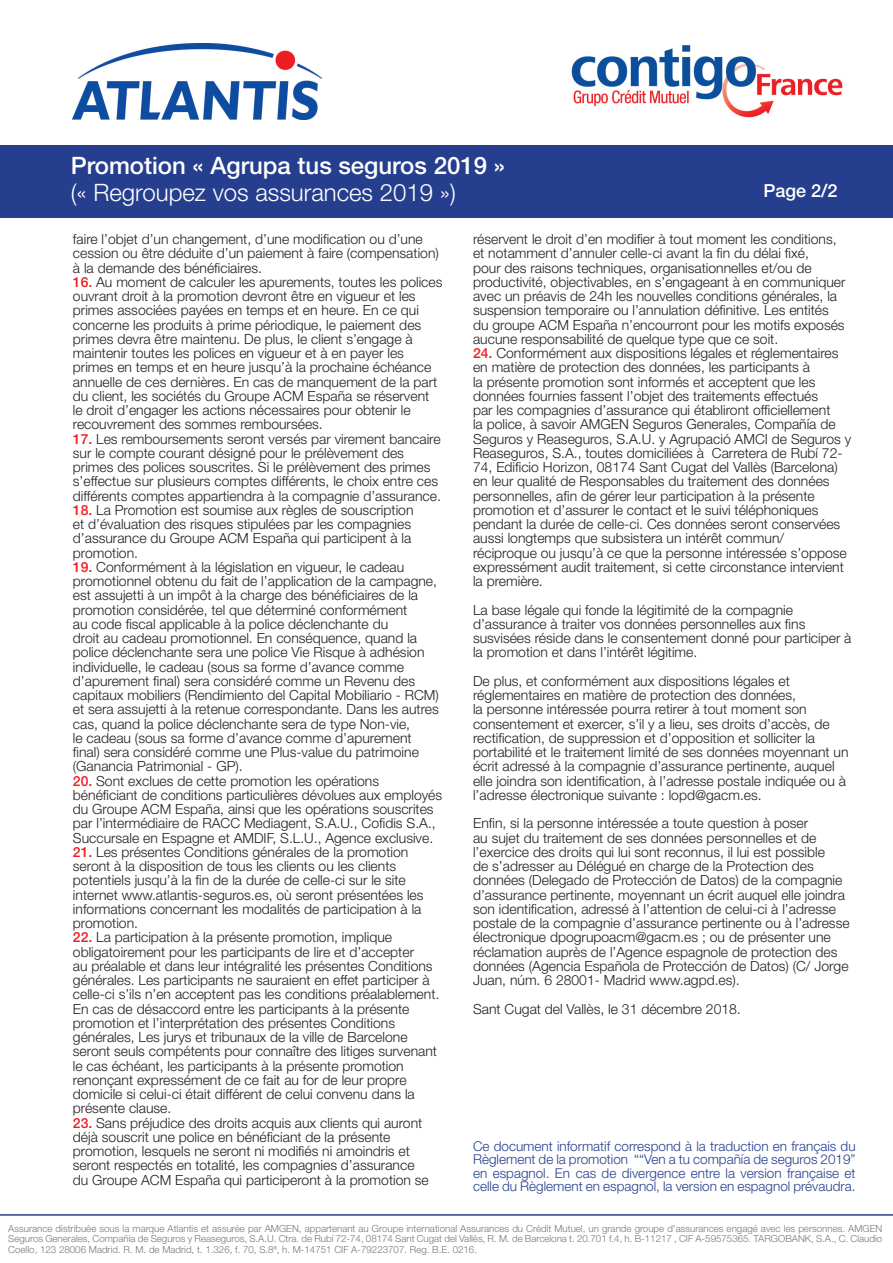
<style>
.page{position:relative;width:893px;height:1263px;background:#fff}
.page>*{position:absolute;margin:0;border:0;box-sizing:border-box;transform-origin:0 0}
.t1{font:500 24px "Helvetica Neue LT Std";color:#fff}
.t2{font:300 24px "Helvetica Neue LT Std";color:#fff}
.t3{font:500 18px "Helvetica Neue LT Std";color:#fff}
.t4{font:300 13.95px/14.2px "Helvetica Neue LT Std";color:#231f20}
.t5{font:300 13.5px/13.5px "Helvetica Neue LT Std";color:#253f8e;text-align:justify}
.t6{font:300 9.75px/10.5px "Helvetica Neue LT Std";color:#76787b;text-align:justify}
.s1{font-weight:500;color:#ee1d23}
</style>
<div class="page">
<img style="left:72px;top:44px;width:249px;height:75px">
<img style="left:571px;top:45px;width:272px;height:73px">
<hr style="left:0;top:1214px;width:893px;height:2px;background:#253f8e">
<div style="left:0;top:146px;width:893px;height:72px;background:#253f8e"></div>
<p class="t1" style="left:71px;top:151px;width:435px">Promotion « Agrupa tus seguros 2019 »</p>
<p class="t2" style="left:71px;top:178px;width:387px">(« Regroupez vos assurances 2019 »)</p>
<p class="t3" style="left:763px;top:180px;width:76px">Page 2/2</p>
<p class="t4" style="left:473px;top:232px;width:374px">réservent le droit d’en modifier à tout moment les conditions, et notamment d’annuler celle-ci avant la fin du délai fixé,<br>pour des raisons techniques, organisationnelles et/ou de productivité, objectivables, en s’engageant à en communiquer avec un préavis de 24h les nouvelles conditions générales, la suspension temporaire ou l’annulation définitive. Les entités du groupe ACM España n’encourront pour les motifs exposés aucune responsabilité de quelque type que ce soit.</p>
<p class="t4" style="left:473px;top:346px;width:380px"><span class="s1">24.</span> Conformément aux dispositions légales et réglementaires en matière de protection des données, les participants à<br>la présente promotion sont informés et acceptent que les données fournies fassent l’objet des traitements effectués<br>par les compagnies d’assurance qui établiront officiellement<br>la police, à savoir AMGEN Seguros Generales, Compañía de Seguros y Reaseguros, S.A.U. y Agrupació AMCI de Seguros y Reaseguros, S.A., toutes domiciliées à Carretera de Rubí 72- 74, Edificio Horizon, 08174 Sant Cugat del Vallès (Barcelona) en leur qualité de Responsables du traitement des données personnelles, afin de gérer leur participation à la présente promotion et d’assurer le contact et le suivi téléphoniques pendant la durée de celle-ci. Ces données seront conservées aussi longtemps que subsistera un intérêt commun/ réciproque ou jusqu’à ce que la personne intéressée s’oppose expressément audit traitement, si cette circonstance intervient la première.</p>
<p class="t4" style="left:473px;top:602px;width:380px">La base légale qui fonde la légitimité de la compagnie d’assurance à traiter vos données personnelles aux fins susvisées réside dans le consentement donné pour participer à la promotion et dans l’intérêt légitime.</p>
<p class="t4" style="left:473px;top:673px;width:377px">De plus, et conformément aux dispositions légales et réglementaires en matière de protection des données,<br>la personne intéressée pourra retirer à tout moment son consentement et exercer, s’il y a lieu, ses droits d’accès, de rectification, de suppression et d’opposition et solliciter la portabilité et le traitement limité de ses données moyennant un écrit adressé à la compagnie d’assurance pertinente, auquel elle joindra son identification, à l’adresse postale indiquée ou à l’adresse électronique suivante : lopd@gacm.es.</p>
<p class="t4" style="left:473px;top:816px;width:378px">Enfin, si la personne intéressée a toute question à poser<br>au sujet du traitement de ses données personnelles et de l’exercice des droits qui lui sont reconnus, il lui est possible<br>de s’adresser au Délégué en charge de la Protection des données (Delegado de Protección de Datos) de la compagnie d’assurance pertinente, moyennant un écrit auquel elle joindra son identification, adressé à l’attention de celui-ci à l’adresse postale de la compagnie d’assurance pertinente ou à l’adresse électronique dpogrupoacm@gacm.es ; ou de présenter une réclamation auprès de l’Agence espagnole de protection des données (Agencia Española de Protección de Datos) (C/ Jorge Juan, núm. 6 28001- Madrid www.agpd.es).</p>
<p class="t4" style="left:473px;top:1001px;width:269px">Sant Cugat del Vallès, le 31 décembre 2018.</p>
<p class="t4" style="left:73px;top:232px;width:367px">faire l’objet d’un changement, d’une modification ou d’une cession ou être déduite d’un paiement à faire (compensation) à la demande des bénéficiaires.</p>
<p class="t4" style="left:73px;top:274px;width:371px"><span class="s1">16.</span> Au moment de calculer les apurements, toutes les polices ouvrant droit à la promotion devront être en vigueur et les primes associées payées en temps et en heure. En ce qui concerne les produits à prime périodique, le paiement des primes devra être maintenu. De plus, le client s’engage à maintenir toutes les polices en vigueur et à en payer les primes en temps et en heure jusqu’à la prochaine échéance annuelle de ces dernières. En cas de manquement de la part du client, les sociétés du Groupe ACM España se réservent le droit d’engager les actions nécessaires pour obtenir le recouvrement des sommes remboursées.</p>
<p class="t4" style="left:73px;top:431px;width:369px"><span class="s1">17.</span> Les remboursements seront versés par virement bancaire sur le compte courant désigné pour le prélèvement des primes des polices souscrites. Si le prélèvement des primes s’effectue sur plusieurs comptes différents, le choix entre ces différents comptes appartiendra à la compagnie d’assurance.</p>
<p class="t4" style="left:73px;top:502px;width:342px"><span class="s1">18.</span> La Promotion est soumise aux règles de souscription et d’évaluation des risques stipulées par les compagnies d’assurance du Groupe ACM España qui participent à la promotion.</p>
<p class="t4" style="left:73px;top:559px;width:367px"><span class="s1">19.</span> Conformément à la législation en vigueur, le cadeau promotionnel obtenu du fait de l’application de la campagne, est assujetti à un impôt à la charge des bénéficiaires de la promotion considérée, tel que déterminé conformément<br>au code fiscal applicable à la police déclenchante du<br>droit au cadeau promotionnel. En conséquence, quand la police déclenchante sera une police Vie Risque à adhésion individuelle, le cadeau (sous sa forme d’avance comme d’apurement final) sera considéré comme un Revenu des capitaux mobiliers (Rendimiento del Capital Mobiliario - RCM) et sera assujetti à la retenue correspondante. Dans les autres cas, quand la police déclenchante sera de type Non-vie,<br>le cadeau (sous sa forme d’avance comme d’apurement final) sera considéré comme une Plus-value du patrimoine (Ganancia Patrimonial - GP).</p>
<p class="t4" style="left:73px;top:773px;width:371px"><span class="s1">20.</span> Sont exclues de cette promotion les opérations bénéficiant de conditions particulières dévolues aux employés du Groupe ACM España, ainsi que les opérations souscrites par l’intermédiaire de RACC Mediagent, S.A.U., Cofidis S.A., Succursale en Espagne et AMDIF, S.L.U., Agence exclusive.</p>
<p class="t4" style="left:73px;top:844px;width:352px"><span class="s1">21.</span> Les présentes Conditions générales de la promotion seront à la disposition de tous les clients ou les clients potentiels jusqu’à la fin de la durée de celle-ci sur le site internet www.atlantis-seguros.es, où seront présentées les informations concernant les modalités de participation à la promotion.</p>
<p class="t4" style="left:73px;top:930px;width:368px"><span class="s1">22.</span> La participation à la présente promotion, implique obligatoirement pour les participants de lire et d’accepter<br>au préalable et dans leur intégralité les présentes Conditions générales. Les participants ne sauraient en effet participer à celle-ci s’ils n’en acceptent pas les conditions préalablement.<br>En cas de désaccord entre les participants à la présente promotion et l’interprétation des présentes Conditions générales, Les jurys et tribunaux de la ville de Barcelone seront seuls compétents pour connaître des litiges survenant le cas échéant, les participants à la présente promotion renonçant expressément de ce fait au for de leur propre domicile si celui-ci était différent de celui convenu dans la présente clause.</p>
<p class="t4" style="left:73px;top:1115px;width:357px"><span class="s1">23.</span> Sans préjudice des droits acquis aux clients qui auront déjà souscrit une police en bénéficiant de la présente promotion, lesquels ne seront ni modifiés ni amoindris et seront respectés en totalité, les compagnies d’assurance du Groupe ACM España qui participeront à la promotion se</p>
<p class="t5" style="left:473px;top:1139px;width:384px">Ce document informatif correspond à la traduction en français du Règlement de la promotion ““Ven a tu compañía de seguros 2019” en espagnol. En cas de divergence entre la version française et celle du Règlement en espagnol, la version en espagnol prévaudra.</p>
<p class="t6" style="left:8px;top:1223px;width:876px">Assurance distribuée sous la marque Atlantis et assurée par AMGEN, appartenant au Groupe international Assurances du Crédit Mutuel, un grande groupe d'assurances engagé avec les personnes. AMGEN Seguros Generales, Compañía de Seguros y Reaseguros, S.A.U. Ctra. de Rubí 72-74, 08174 Sant Cugat del Vallès, R. M. de Barcelona t. 20.701 f.4, h. B-11217 , CIF A-59575365. TARGOBANK, S.A., C. Claudio Coello, 123 28006 Madrid. R. M. de Madrid, t. 1.326, f. 70, S.8ª, h. M-14751 CIF A-79223707. Reg. B.E. 0216.</p>
</div>
